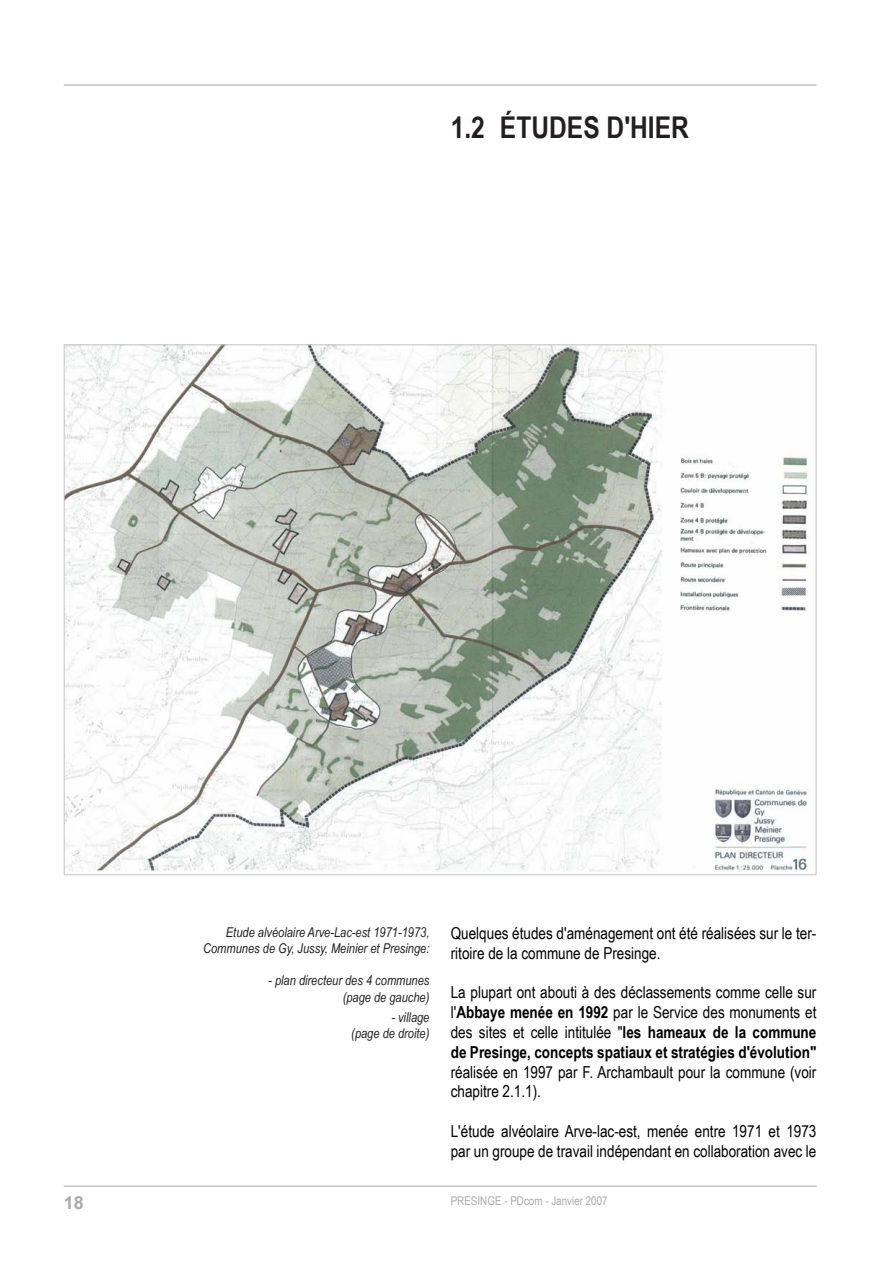
<style>
.page{position:relative;width:893px;height:1263px;background:#fff}
.page>*{position:absolute;margin:0;border:0;box-sizing:border-box;transform-origin:0 0}
.t1{font:700 30px "Arial Narrow";color:#231f20}
.t2{font:700 18px "Arial";color:#a8a9ad}
.t3{font:16.5px/19.8px "Arial Narrow";color:#000}
.t4{font:italic 13.5px/16.2px "Arial Narrow";color:#231f20;text-align:right}
.t5{font:12px "Arial Narrow";color:#a8a9ad}
.s1{font-weight:700}
</style>
<div class="page">
<hr style="left:64px;top:84px;width:752px;height:2px;background:#c1c2c4">
<hr style="left:64px;top:1186px;width:752px;height:1px;background:#c1c2c4">
<img style="left:66px;top:346px;width:743px;height:526px">
<p class="t1" style="left:451px;top:105px;width:240px">1.2 ÉTUDES D'HIER</p>
<p class="t4" style="left:203px;top:924px;width:228px">Etude alvéolaire Arve-Lac-est 1971-1973,<br>Communes de Gy, Jussy, Meinier et Presinge:</p>
<p class="t4" style="left:268px;top:972px;width:163px">- plan directeur des 4 communes (page de gauche)</p>
<p class="t4" style="left:351px;top:1009px;width:80px">- village<br>(page de droite)</p>
<p class="t3" style="left:451px;top:923px;width:367px">Quelques études d'aménagement ont été réalisées sur le ter&shy;ritoire de la commune de Presinge.</p>
<p class="t3" style="left:451px;top:982px;width:367px;text-align:justify">La plupart ont abouti à des déclassements comme celle sur l'<span class="s1">Abbaye menée en 1992</span> par le Service des monuments et des sites et celle intitulée "<span class="s1">les hameaux de la commune de Presinge, concepts spatiaux et stratégies d'évolution" </span>réalisée en 1997 par F. Archambault pour la commune (voir chapitre 2.1.1).</p>
<p class="t3" style="left:451px;top:1121px;width:367px">L'étude alvéolaire Arve-lac-est, menée entre 1971 et 1973 par un groupe de travail indépendant en collaboration avec le</p>
<p class="t2" style="left:64px;top:1191px;width:22px">18</p>
<p class="t5" style="left:451px;top:1191px;width:158px">PRESINGE - PDcom - Janvier 2007</p>
</div>
